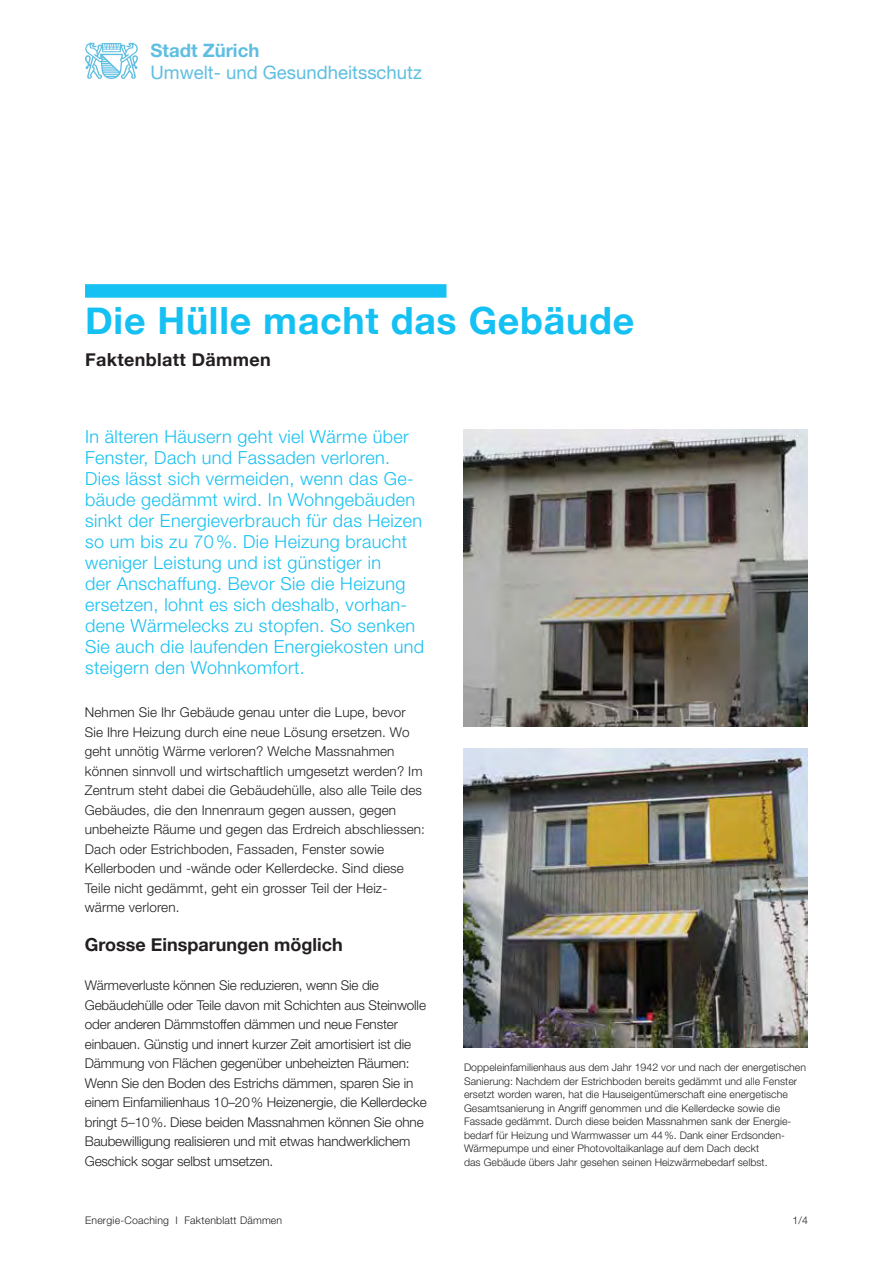
<style>
.page{position:relative;width:893px;height:1263px;background:#fff}
.page>*{position:absolute;margin:0;border:0;box-sizing:border-box;transform-origin:0 0}
.t1{font:700 37.5px "Helvetica Neue";letter-spacing:.02em;color:#15c0f2}
.t2{font:18.6px "Helvetica Neue";color:#5ebee1}
.t3{font:700 18.6px "Helvetica Neue";color:#5ebee1}
.t4{font:300 18px/21px "Helvetica Neue";letter-spacing:.02em;color:#15c0f2}
.t5{font:700 18px "Helvetica Neue";color:#231f20}
.t6{font:700 18px "Helvetica Neue";letter-spacing:.02em;color:#231f20}
.t7{font:300 13.5px/19.5px "Helvetica Neue";letter-spacing:.01em;color:#231f20}
.t8{font:300 13.5px/19.5px "Helvetica Neue";letter-spacing:-.01em;color:#231f20}
.t9{font:300 10.5px/13.5px "Helvetica Neue";letter-spacing:.005em;color:#231f20}
</style>
<div class="page">
<div style="left:85px;top:284px;width:361px;height:14px;background:#15c0f2"></div>
<img style="left:463px;top:749px;width:345px;height:298px">
<img style="left:463px;top:429px;width:345px;height:297px">
<svg style="left:85px;top:43px;width:53px;height:36px"></svg>
<h2 class="t3" style="left:150px;top:39px;width:110px">Stadt Zürich</h2>
<h2 class="t2" style="left:150px;top:61px;width:273px">Umwelt- und Gesundheitsschutz</h2>
<h1 class="t1" style="left:85px;top:291px;width:551px">Die Hülle macht das Gebäude</h1>
<h3 class="t6" style="left:85px;top:345px;width:187px">Faktenblatt Dämmen</h3>
<p class="t4" style="left:85px;top:426px;width:341px">In älteren Häusern geht viel Wärme über Fenster, Dach und Fassaden verloren.<br>Dies lässt sich vermeiden, wenn das Ge&shy;bäude gedämmt wird. In Wohngebäuden sinkt der Energieverbrauch für das Heizen so um bis zu 70%. Die Heizung braucht weniger Leistung und ist günstiger in<br>der Anschaffung. Bevor Sie die Heizung ersetzen, lohnt es sich deshalb, vorhan&shy;dene Wärmelecks zu stopfen. So senken Sie auch die laufenden Energiekosten und steigern den Wohnkomfort.</p>
<p class="t7" style="left:85px;top:702px;width:342px">Nehmen Sie Ihr Gebäude genau unter die Lupe, bevor Sie Ihre Heizung durch eine neue Lösung ersetzen. Wo geht unnötig Wärme verloren? Welche Massnahmen können sinnvoll und wirtschaftlich umgesetzt werden? Im Zentrum steht dabei die Gebäudehülle, also alle Teile des Gebäudes, die den Innenraum gegen aussen, gegen unbeheizte Räume und gegen das Erdreich abschliessen:<br>Dach oder Estrichboden, Fassaden, Fenster sowie Kellerboden und -wände oder Kellerdecke. Sind diese Teile nicht gedämmt, geht ein grosser Teil der Heiz&shy;wärme verloren.</p>
<h3 class="t5" style="left:85px;top:930px;width:259px">Grosse Einsparungen möglich</h3>
<p class="t8" style="left:85px;top:975px;width:343px">Wärmeverluste können Sie reduzieren, wenn Sie die Gebäudehülle oder Teile davon mit Schichten aus Steinwolle oder anderen Dämmstoffen dämmen und neue Fenster einbauen. Günstig und innert kurzer Zeit amortisiert ist die Dämmung von Flächen gegenüber unbeheizten Räumen:<br>Wenn Sie den Boden des Estrichs dämmen, sparen Sie in einem Einfamilienhaus 10–20% Heizenergie, die Kellerdecke bringt 5–10%. Diese beiden Massnahmen können Sie ohne Baubewilligung realisieren und mit etwas handwerklichem Geschick sogar selbst umsetzen.</p>
<p class="t9" style="left:464px;top:1061px;width:344px">Doppeleinfamilienhaus aus dem Jahr 1942 vor und nach der energetischen Sanierung: Nachdem der Estrichboden bereits gedämmt und alle Fenster ersetzt worden waren, hat die Hauseigentümerschaft eine energetische Gesamtsanierung in Angriff genommen und die Kellerdecke sowie die Fassade gedämmt. Durch diese beiden Massnahmen sank der Energie&shy;bedarf für Heizung und Warmwasser um 44%. Dank einer Erdsonden-Wärmepumpe und einer Photovoltaikanlage auf dem Dach deckt<br>das Gebäude übers Jahr gesehen seinen Heizwärmebedarf selbst.</p>
<p class="t9" style="left:85px;top:1213px;width:199px">Energie-Coaching I Faktenblatt Dämmen</p>
<p class="t9" style="left:792px;top:1213px;width:17px">1/4</p>
</div>
